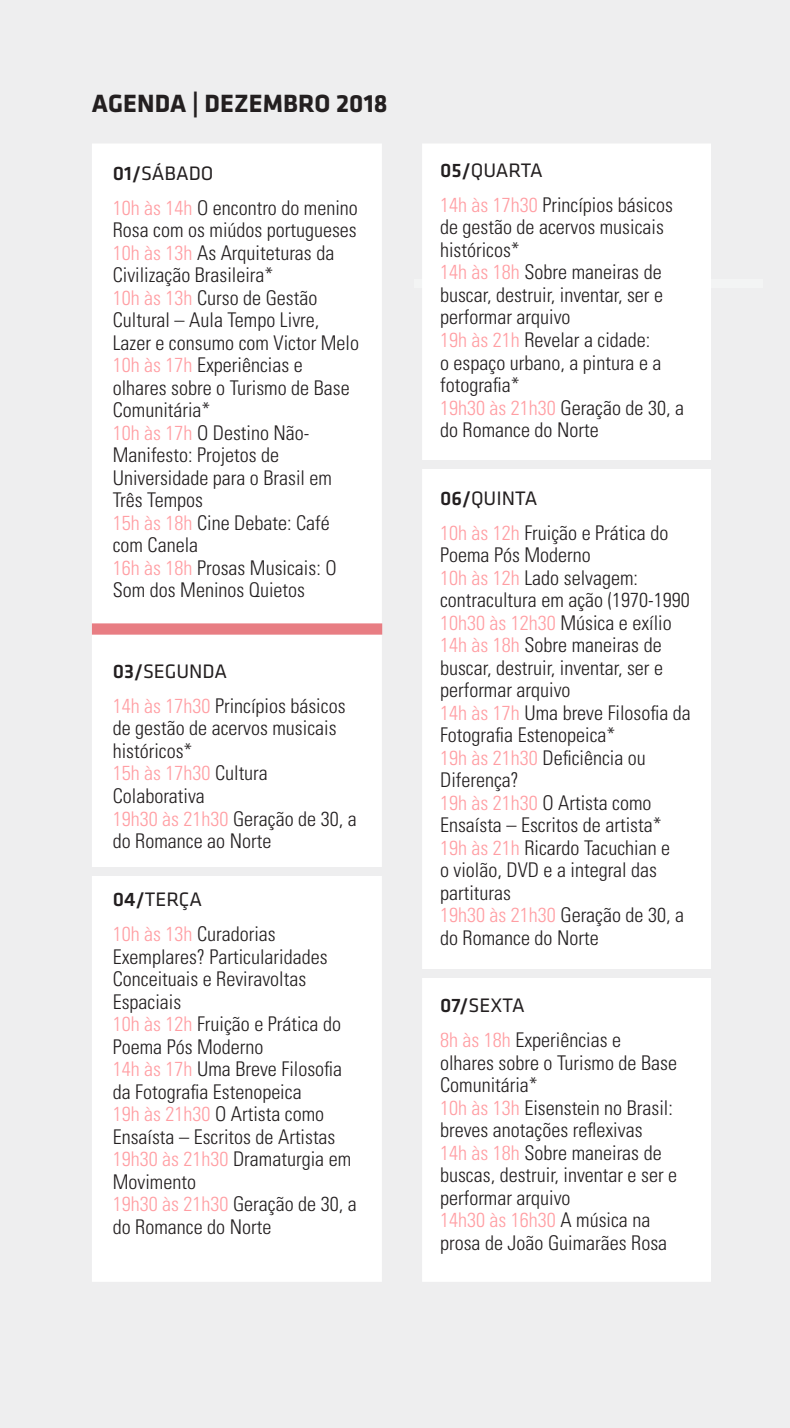
<style>
.page{position:relative;width:790px;height:1428px;background:#fff}
.page>*{position:absolute;margin:0;border:0;box-sizing:border-box;transform-origin:0 0}
.Paragraph_Style_2{font:700 25.88px "Klavika CH";letter-spacing:.005em;color:#231f20}
.t1{font:300 condensed 20.25px/22.5px "Univers LT Std";color:#231f20}
.t2{font:20.25px "Klavika CH";color:#231f20}
.s1{font-weight:500}
.s2{color:#ff9ea3}
</style>
<div class="page">
<div style="left:0;top:0;width:790px;height:1427px;background:#eeeeef"></div>
<div style="left:98px;top:149px;width:278px;height:1127px;background:#fff"></div>
<div style="left:92px;top:143px;width:290px;height:1138px;border:11px solid #fff"></div>
<div style="left:81px;top:867px;width:303px;height:8px;background:#eeeeef"></div>
<div style="left:414px;top:279px;width:349px;height:9px;background:#f3f4f4"></div>
<div style="left:431px;top:152px;width:271px;height:1120px;background:#fff"></div>
<div style="left:422px;top:143px;width:289px;height:1138px;border:18px solid #fff"></div>
<div style="left:415px;top:460px;width:303px;height:8px;background:#eeeeef"></div>
<div style="left:415px;top:969px;width:303px;height:8px;background:#eeeeef"></div>
<div style="left:92px;top:623px;width:290px;height:11px;background:#e87d83"></div>
<p class="Paragraph_Style_2" style="left:92px;top:84px;width:297px">AGENDA | DEZEMBRO 2018</p>
<p class="t2" style="left:113px;top:160px;width:102px"><span class="s1">01/</span>SÁBADO</p>
<p class="t1" style="left:113px;top:196px;width:248px"><span class="s2">10h às 14h</span> O encontro do menino<br>Rosa com os miúdos portugueses<br><span class="s2">10h às 13h</span> As Arquiteturas da<br>Civilização Brasileira*<br><span class="s2">10h às 13h</span> Curso de Gestão<br>Cultural – Aula Tempo Livre,<br>Lazer e consumo com Victor Melo<br><span class="s2">10h às 17h</span> Experiências e olhares sobre o Turismo de Base<br>Comunitária*<br><span class="s2">10h às 17h</span> O Destino Não-<br>Manifesto: Projetos de<br>Universidade para o Brasil em<br>Três Tempos<br><span class="s2">15h às 18h</span> Cine Debate: Café com Canela<br><span class="s2">16h às 18h</span> Prosas Musicais: O<br>Som dos Meninos Quietos</p>
<p class="t2" style="left:113px;top:658px;width:116px"><span class="s1">03/</span>SEGUNDA</p>
<p class="t1" style="left:113px;top:694px;width:245px"><span class="s2">14h às 17h30</span> Princípios básicos de gestão de acervos musicais históricos*<br><span class="s2">15h às 17h30</span> Cultura<br>Colaborativa<br><span class="s2">19h30 às 21h30</span> Geração de 30, a do Romance ao Norte</p>
<p class="t2" style="left:113px;top:886px;width:91px"><span class="s1">04/</span>TERÇA</p>
<p class="t1" style="left:113px;top:922px;width:245px"><span class="s2">10h às 13h</span> Curadorias<br>Exemplares? Particularidades<br>Conceituais e Reviravoltas<br>Espaciais<br><span class="s2">10h às 12h</span> Fruição e Prática do<br>Poema Pós Moderno<br><span class="s2">14h às 17h</span> Uma Breve Filosofia da Fotografia Estenopeica<br><span class="s2">19h às 21h30</span> O Artista como<br>Ensaísta – Escritos de Artistas<br><span class="s2">19h30 às 21h30</span> Dramaturgia em<br>Movimento<br><span class="s2">19h30 às 21h30</span> Geração de 30, a do Romance do Norte</p>
<p class="t2" style="left:440px;top:157px;width:104px"><span class="s1">05/</span>QUARTA</p>
<p class="t1" style="left:440px;top:194px;width:245px"><span class="s2">14h às 17h30</span> Princípios básicos de gestão de acervos musicais históricos*<br><span class="s2">14h às 18h</span> Sobre maneiras de buscar, destruir, inventar, ser e performar arquivo<br><span class="s2">19h às 21h</span> Revelar a cidade:<br>o espaço urbano, a pintura e a fotografia*<br><span class="s2">19h30 às 21h30</span> Geração de 30, a do Romance do Norte</p>
<p class="t2" style="left:440px;top:484px;width:99px"><span class="s1">06/</span>QUINTA</p>
<p class="t1" style="left:440px;top:521px;width:252px"><span class="s2">10h às 12h</span> Fruição e Prática do<br>Poema Pós Moderno<br><span class="s2">10h às 12h</span> Lado selvagem: contracultura em ação (1970-1990<br><span class="s2">10h30 às 12h30</span> Música e exílio<br><span class="s2">14h às 18h</span> Sobre maneiras de buscar, destruir, inventar, ser e performar arquivo<br><span class="s2">14h às 17h</span> Uma breve Filosofia da<br>Fotografia Estenopeica*<br><span class="s2">19h às 21h30</span> Deficiência ou<br>Diferença?<br><span class="s2">19h às 21h30</span> O Artista como<br>Ensaísta – Escritos de artista*<br><span class="s2">19h às 21h</span> Ricardo Tacuchian e<br>o violão, DVD e a integral das partituras<br><span class="s2">19h30 às 21h30</span> Geração de 30, a do Romance do Norte</p>
<p class="t2" style="left:440px;top:991px;width:86px"><span class="s1">07/</span>SEXTA</p>
<p class="t1" style="left:440px;top:1028px;width:238px"><span class="s2">8h às 18h</span> Experiências e olhares sobre o Turismo de Base<br>Comunitária*<br><span class="s2">10h às 13h</span> Eisenstein no Brasil: breves anotações reflexivas<br><span class="s2">14h às 18h</span> Sobre maneiras de buscas, destruir, inventar e ser e performar arquivo<br><span class="s2">14h30 às 16h30</span> A música na prosa de João Guimarães Rosa</p>
</div>
